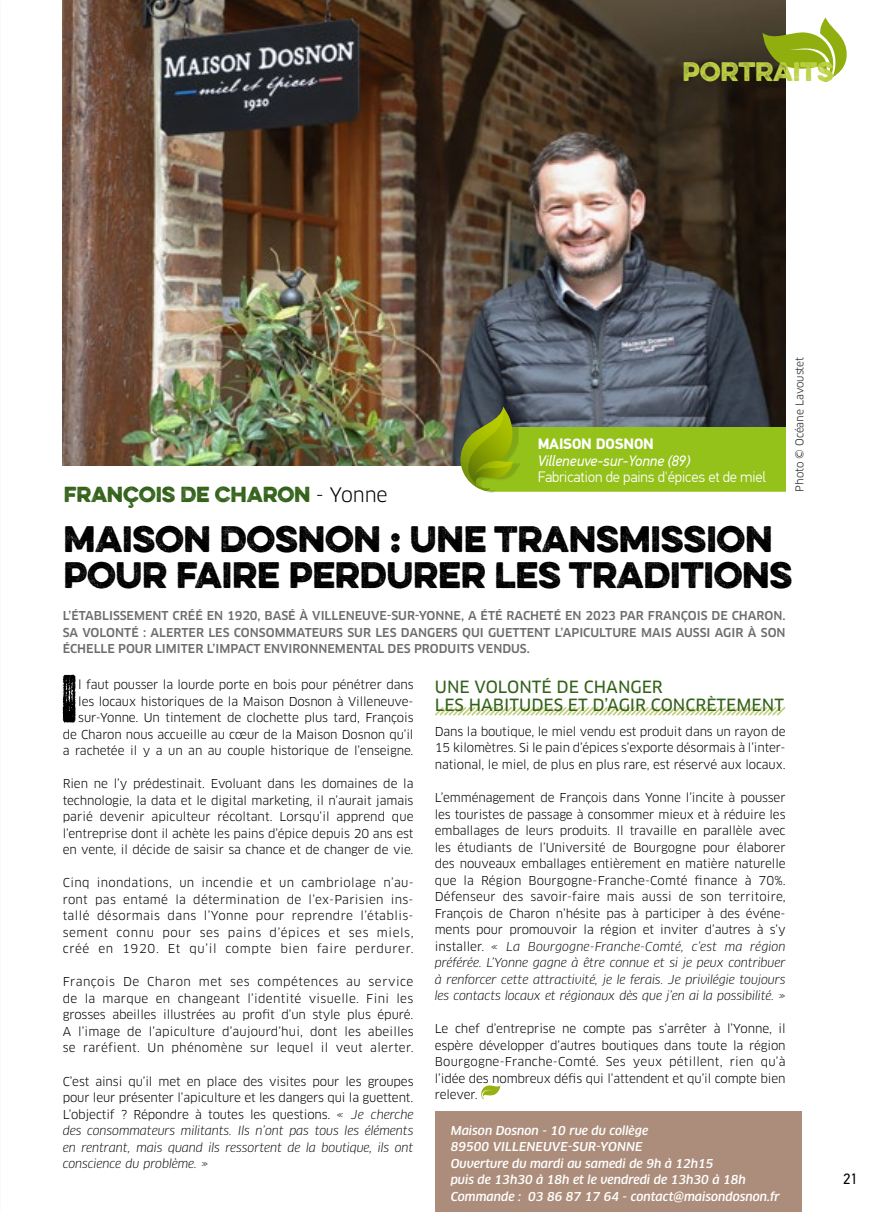
<style>
.page{position:relative;width:893px;height:1212px;background:#fff}
.page>*{position:absolute;margin:0;border:0;box-sizing:border-box;transform-origin:0 0}
.t1{font:60.75px "Eveleth";color:#000}
.t2{font:700 33px/36px "Eveleth";letter-spacing:-.01em;color:#000}
.t3{font:24px "Eveleth";letter-spacing:-.01em;color:#bdd144}
.t4{font:700 19.5px "Eveleth";letter-spacing:-.01em;color:#326119}
.t5{font:16.5px/18px "Clan Pro News";color:#326119}
.t6{font:300 15px "PF Din Text Pro";letter-spacing:-.01em;color:#fff}
.t7{font:italic 15px "PF Din Text Pro";letter-spacing:-.01em;color:#fff}
.t8{font:700 15px "PF Din Text Pro";letter-spacing:-.01em;color:#fff}
.t9{font:15px "PF Din Text Pro";color:#000}
.t10{font:12px/16.5px "Clan Pro";letter-spacing:-.01em;color:#000;text-align:justify}
.t11{font:500 12px/16.5px "Clan Pro";color:#6e6e6e;text-align:justify}
.t12{font:italic 500 12px/16.5px "Clan Pro";letter-spacing:-.005em;color:#fff}
.t13{font:10.5px "Clan Pro";letter-spacing:-.01em;color:#131a1c}
.s1{font-family:"Clan Pro";font-weight:400;color:#000}
.s2{font-style:italic}
</style>
<div class="page">
<img style="left:63px;top:0;width:723px;height:466px">
<svg style="left:762px;top:17px;width:85px;height:65px"></svg>
<svg style="left:435px;top:707px;width:351px;height:9px"></svg>
<svg style="left:481px;top:1085px;width:19px;height:14px"></svg>
<div style="left:436px;top:1111px;width:366px;height:101px;background:#ac8d7b"></div>
<svg style="left:453px;top:407px;width:333px;height:85px;background:#84a52c"></svg>
<h3 class="t3" style="left:683px;top:54px;width:153px">PORTRAITS</h3>
<h3 class="t4" style="left:64px;top:480px;width:325px">FRANÇOIS DE CHARON <span class="s1">- Yonne</span></h3>
<p class="t8" style="left:538px;top:435px;width:118px">MAISON DOSNON</p>
<p class="t7" style="left:538px;top:451px;width:154px">Villeneuve-sur-Yonne (89)</p>
<p class="t6" style="left:538px;top:468px;width:230px">Fabrication de pains d'épices et de miel</p>
<p class="t13" style="left:793px;top:492px;width:136px;rotate:-90deg">Photo © Océane Lavoustet</p>
<h2 class="t2" style="left:63px;top:520px;width:731px">MAISON DOSNON : UNE TRANSMISSION<br>POUR FAIRE PERDURER LES TRADITIONS</h2>
<p class="t11" style="left:63px;top:608px;width:724px">L’ÉTABLISSEMENT CRÉÉ EN 1920, BASÉ À VILLENEUVE-SUR-YONNE, A ÉTÉ RACHETÉ EN 2023 PAR FRANÇOIS DE CHARON.<br>SA VOLONTÉ : ALERTER LES CONSOMMATEURS SUR LES DANGERS QUI GUETTENT L’APICULTURE MAIS AUSSI AGIR À SON ÉCHELLE POUR LIMITER L’IMPACT ENVIRONNEMENTAL DES PRODUITS VENDUS.</p>
<h1 class="t1" style="left:59px;top:652px;width:21px">I</h1>
<p class="t10" style="left:63px;top:677px;width:352px;text-align:right">l faut pousser la lourde porte en bois pour pénétrer dans les locaux historiques de la Maison Dosnon à Villeneuve&shy;sur-Yonne. Un tintement de clochette plus tard, François de Charon nous accueille au cœur de la Maison Dosnon qu’il a rachetée il y a un an au couple historique de l’enseigne.</p>
<p class="t10" style="left:63px;top:776px;width:352px">Rien ne l’y prédestinait. Evoluant dans les domaines de la technologie, la data et le digital marketing, il n’aurait jamais parié devenir apiculteur récoltant. Lorsqu’il apprend que l’entreprise dont il achète les pains d’épice depuis 20 ans est en vente, il décide de saisir sa chance et de changer de vie.</p>
<p class="t10" style="left:63px;top:875px;width:352px">Cinq inondations, un incendie et un cambriolage n’au&shy;ront pas entamé la détermination de l’ex-Parisien ins&shy;tallé désormais dans l’Yonne pour reprendre l’établis&shy;sement connu pour ses pains d’épices et ses miels, créé en 1920. Et qu’il compte bien faire perdurer.</p>
<p class="t10" style="left:63px;top:974px;width:352px">François De Charon met ses compétences au service de la marque en changeant l’identité visuelle. Fini les grosses abeilles illustrées au profit d’un style plus épuré.<br>A l’image de l’apiculture d’aujourd’hui, dont les abeilles se raréfient. Un phénomène sur lequel il veut alerter.</p>
<p class="t10" style="left:63px;top:1073px;width:352px">C’est ainsi qu’il met en place des visites pour les groupes pour leur présenter l’apiculture et les dangers qui la guettent.<br>L’objectif ? Répondre à toutes les questions. <span class="s2">« Je cherche des consommateurs militants. Ils n’ont pas tous les éléments en rentrant, mais quand ils ressortent de la boutique, ils ont conscience du problème. »</span></p>
<h3 class="t5" style="left:435px;top:678px;width:351px">UNE VOLONTÉ DE CHANGER<br>LES HABITUDES ET D’AGIR CONCRÈTEMENT</h3>
<p class="t10" style="left:435px;top:723px;width:352px">Dans la boutique, le miel vendu est produit dans un rayon de 15 kilomètres. Si le pain d’épices s’exporte désormais à l’inter&shy;national, le miel, de plus en plus rare, est réservé aux locaux.</p>
<p class="t10" style="left:435px;top:789px;width:352px">L’emménagement de François dans Yonne l’incite à pousser les touristes de passage à consommer mieux et à réduire les emballages de leurs produits. Il travaille en parallèle avec les étudiants de l’Université de Bourgogne pour élaborer des nouveaux emballages entièrement en matière naturelle que la Région Bourgogne-Franche-Comté finance à 70%.<br>Défenseur des savoir-faire mais aussi de son territoire, François de Charon n’hésite pas à participer à des événe&shy;ments pour promouvoir la région et inviter d’autres à s’y installer. <span class="s2">« La Bourgogne-Franche-Comté, c’est ma région préférée. L’Yonne gagne à être connue et si je peux contribuer à renforcer cette attractivité, je le ferais. Je privilégie toujours les contacts locaux et régionaux dès que j’en ai la possibilité. »</span></p>
<p class="t10" style="left:435px;top:1020px;width:352px">Le chef d’entreprise ne compte pas s’arrêter à l’Yonne, il espère développer d’autres boutiques dans toute la région Bourgogne-Franche-Comté. Ses yeux pétillent, rien qu’à l’idée des nombreux défis qui l’attendent et qu’il compte bien relever.</p>
<p class="t12" style="left:451px;top:1122px;width:331px">Maison Dosnon - 10 rue du collège<br>89500 VILLENEUVE-SUR-YONNE<br>Ouverture du mardi au samedi de 9h à 12h15<br>puis de 13h30 à 18h et le vendredi de 13h30 à 18h Commande : 03 86 87 17 64 - contact@maisondosnon.fr</p>
<p class="t9" style="left:843px;top:1170px;width:16px">21</p>
</div>
